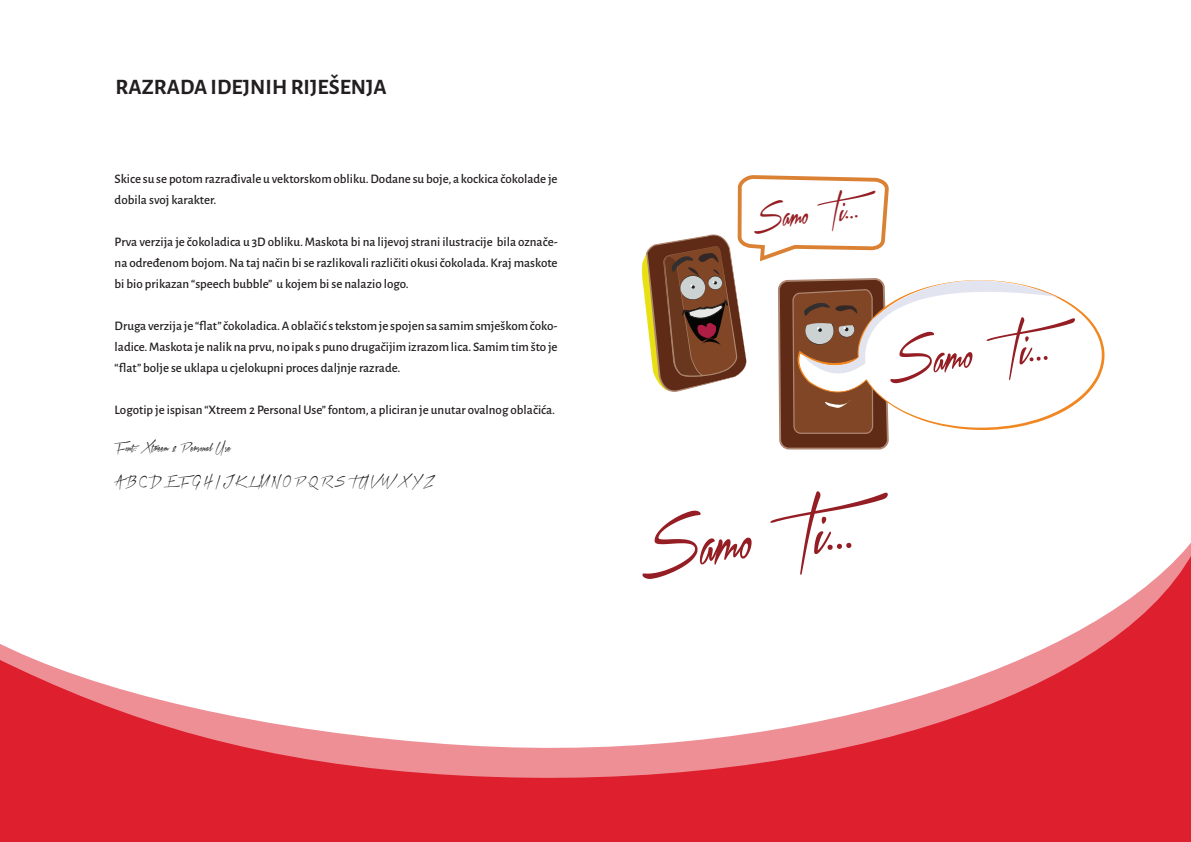
<style>
.page{position:relative;width:1191px;height:842px;background:#fff}
.page>*{position:absolute;margin:0;border:0;box-sizing:border-box;transform-origin:0 0}
.t1{font:76px "Xtreem 2 Personal Use";color:#941e23}
.t2{font:57.2px "Xtreem 2 Personal Use";color:#941e23}
.t3{font:37.5px "Xtreem 2 Personal Use";color:#941e23}
.t4{font:700 22px "Alegreya Sans SC";color:#231f20}
.t5{font:500 13px/21px "Alegreya Sans";color:#231f20;text-align:justify}
.t6{font:13px "Xtreem 2 Personal Use";letter-spacing:.03em;color:#231f20}
</style>
<div class="page">
<div style="left:0;top:783px;width:1191px;height:59px;background:#dd1f2e"></div>
<svg style="left:0;top:543px;width:1191px;height:240px"></svg>
<svg style="left:1057px;top:296px;width:47px;height:119px"></svg>
<svg style="left:641px;top:176px;width:416px;height:274px"></svg>
<h3 class="t4" style="left:116px;top:71px;width:272px">RAZRADA IDEJNIH RIJEŠENJA</h3>
<p class="t5" style="left:115px;top:167px;width:444px">Skice su se potom razrađivale u vektorskom obliku. Dodane su boje, a kockica čokolade je dobila svoj karakter.</p>
<p class="t5" style="left:115px;top:230px;width:444px">Prva verzija je čokoladica u 3D obliku. Maskota bi na lijevoj strani ilustracije bila označe&shy;na određenom bojom. Na taj način bi se razlikovali različiti okusi čokolada. Kraj maskote bi bio prikazan “speech bubble” u kojem bi se nalazio logo.</p>
<p class="t5" style="left:115px;top:314px;width:444px">Druga verzija je “flat” čokoladica. A oblačić s tekstom je spojen sa samim smješkom čoko&shy;ladice. Maskota je nalik na prvu, no ipak s puno drugačijim izrazom lica. Samim tim što je “flat” bolje se uklapa u cjelokupni proces daljnje razrade.</p>
<p class="t5" style="left:115px;top:398px;width:442px">Logotip je ispisan “Xtreem 2 Personal Use” fontom, a pliciran je unutar ovalnog oblačića.</p>
<p class="t6" style="left:115px;top:437px;width:118px">Font: Xtreem 2 Personal Use</p>
<p class="t6" style="left:115px;top:471px;width:321px">A B C D E F G H I J K L M N O P Q R S TU V W X Y Z</p>
<h3 class="t3" style="left:750px;top:190px;width:109px;rotate:-6deg">Samo Ti...</h3>
<h2 class="t2" style="left:883px;top:317px;width:165px;rotate:-6deg">Samo Ti...</h2>
<h1 class="t1" style="left:633px;top:491px;width:219px;rotate:-6deg">Samo Ti...</h1>
</div>
